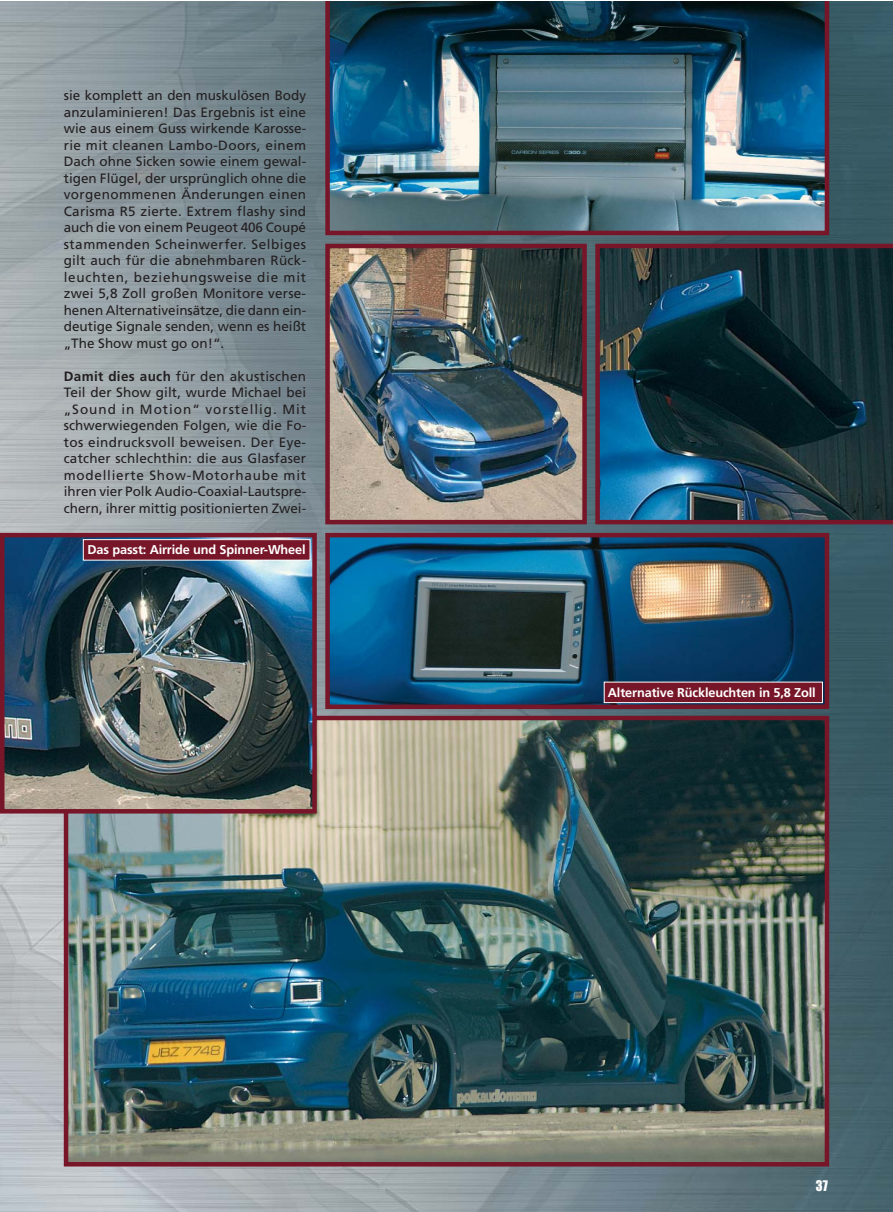
<style>
.page{position:relative;width:893px;height:1212px;background:#fff}
.page>*{position:absolute;margin:0;border:0;box-sizing:border-box;transform-origin:0 0}
.t1{font:13.5px/16.5px "Frutiger";color:#231f20;text-align:justify}
.t2{font:13.5px "Impact";color:#fff;scale:.95 1}
.t3{font:700 12.75px "Frutiger";letter-spacing:-.01em;color:#fff}
.s1{font-weight:700}
</style>
<div class="page">
<img style="left:0;top:1px;width:893px;height:1211px">
<svg style="left:595px;top:244px;width:298px;height:280px;background:#1a3744"></svg>
<img style="left:69px;top:721px;width:755px;height:440px">
<div style="left:64px;top:716px;width:765px;height:450px;border:4px solid #771628"></div>
<img style="left:330px;top:538px;width:494px;height:166px">
<div style="left:325px;top:533px;width:504px;height:176px;border:4px solid #771628"></div>
<img style="left:5px;top:538px;width:307px;height:270px">
<div style="left:0;top:533px;width:317px;height:280px;border:4px solid #771628"></div>
<img style="left:325px;top:1px;width:504px;height:234px">
<img style="left:330px;top:249px;width:252px;height:270px">
<div style="left:325px;top:244px;width:262px;height:280px;border:4px solid #771628"></div>
<div style="left:83px;top:540px;width:227px;height:20px;background:#771628"></div>
<div style="left:83px;top:539px;width:227px;height:21px;border:1px solid #fff"></div>
<div style="left:604px;top:682px;width:218px;height:21px;background:#771628"></div>
<div style="left:604px;top:682px;width:219px;height:21px;border:1px solid #fff"></div>
<p class="t1" style="left:64px;top:88px;width:244px">sie komplett an den muskulösen Body anzulaminieren! Das Ergebnis ist eine wie aus einem Guss wirkende Karosse&shy;rie mit cleanen Lambo-Doors, einem Dach ohne Sicken sowie einem gewal&shy;tigen Flügel, der ursprünglich ohne die vorgenommenen Änderungen einen Carisma R5 zierte. Extrem flashy sind auch die von einem Peugeot 406 Coupé stammenden Scheinwerfer. Selbiges gilt auch für die abnehmbaren Rück&shy;leuchten, beziehungsweise die mit zwei 5,8 Zoll großen Monitore verse&shy;henen Alternativeinsätze, die dann ein&shy;deutige Signale senden, wenn es heißt „The Show must go on!“.</p>
<p class="t1" style="left:64px;top:369px;width:244px"><span class="s1">Damit dies auch</span> für den akustischen Teil der Show gilt, wurde Michael bei „Sound in Motion“ vorstellig. Mit schwerwiegenden Folgen, wie die Fo&shy;tos eindrucksvoll beweisen. Der Eye&shy;catcher schlechthin: die aus Glasfaser modellierte Show-Motorhaube mit ihren vier Polk Audio-Coaxial-Lautspre&shy;chern, ihrer mittig positionierten Zwei-</p>
<p class="t3" style="left:88px;top:545px;width:220px">Das passt: Airride und Spinner-Wheel</p>
<p class="t3" style="left:608px;top:687px;width:209px">Alternative Rückleuchten in 5,8 Zoll</p>
<p class="t2" style="left:816px;top:1182px;width:14px">37</p>
</div>
